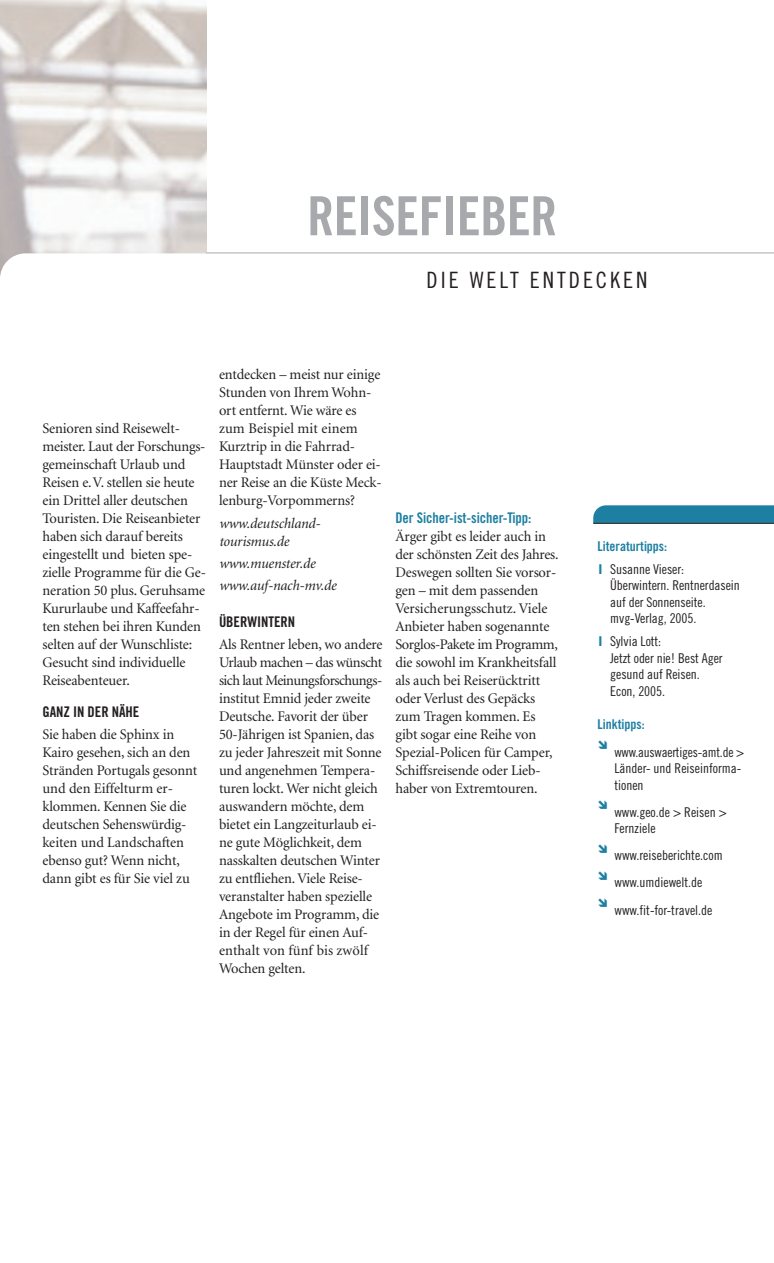
<style>
.page{position:relative;width:774px;height:1263px;background:#fff}
.page>*{position:absolute;margin:0;border:0;box-sizing:border-box;transform-origin:0 0}
.t1{font:54px "Trade Gothic Bold Cond Twenty";letter-spacing:-.01em;color:#a8a9ad}
.t2{font:22.5px "Trade Gothic Cond Eighteen";letter-spacing:.135em;color:#231f20}
.t3{font:14.7px/18px "Minion";letter-spacing:-.01em;color:#231f20}
.t4{font:italic 14.7px/18px "Minion";letter-spacing:-.01em;color:#231f20}
.t5{font:14.7px "Trade Gothic Bold Cond Twenty";letter-spacing:-.005em;color:#1d7fa1}
.t6{font:14.7px "Trade Gothic Bold Cond Twenty";letter-spacing:-.005em;color:#231f20}
.t7{font:13.5px/16.5px "Trade Gothic Cond Eighteen";letter-spacing:-.005em;color:#231f20}
.t8{font:13.5px "Trade Gothic Bold Cond Twenty";color:#1d7fa1}
.s1{color:#1d7fa1}
</style>
<div class="page">
<img style="left:0;top:0;width:206px;height:273px">
<div style="left:0;top:253px;width:294px;height:990px;background:#fff;border-radius:26px"></div>
<hr style="left:206px;top:253px;width:568px;height:1px;background:#a8a9ad">
<svg style="left:593px;top:505px;width:181px;height:18px;background:#2382a2"></svg>
<hr style="left:593px;top:523px;width:181px;height:1px;background:#231f20">
<h1 class="t1" style="left:307px;top:196px;width:252px">REISEFIEBER</h1>
<h2 class="t2" style="left:427px;top:271px;width:222px">DIE WELT ENTDECKEN</h2>
<p class="t3" style="left:43px;top:421px;width:165px">Senioren sind Reisewelt&shy;meister. Laut der Forschungs&shy;gemeinschaft Urlaub und<br>Reisen e.V. stellen sie heute ein Drittel aller deutschen<br>Touristen. Die Reiseanbieter haben sich darauf bereits eingestellt und bieten spe&shy;zielle Programme für die Ge&shy;neration 50 plus. Geruhsame<br>Kururlaube und Kaffeefahr&shy;ten stehen bei ihren Kunden selten auf der Wunschliste:<br>Gesucht sind individuelle<br>Reiseabenteuer.</p>
<p class="t6" style="left:43px;top:706px;width:98px">GANZ IN DER NÄHE</p>
<p class="t3" style="left:43px;top:727px;width:156px">Sie haben die Sphinx in<br>Kairo gesehen, sich an den<br>Stränden Portugals gesonnt und den Eiffelturm er&shy;klommen. Kennen Sie die deutschen Sehenswürdig&shy;keiten und Landschaften ebenso gut? Wenn nicht, dann gibt es für Sie viel zu</p>
<p class="t3" style="left:219px;top:367px;width:164px">entdecken – meist nur einige<br>Stunden von Ihrem Wohn&shy;ort entfernt. Wie wäre es zum Beispiel mit einem<br>Kurztrip in die Fahrrad-<br>Hauptstadt Münster oder ei&shy;ner Reise an die Küste Meck&shy;lenburg-Vorpommerns?</p>
<p class="t4" style="left:219px;top:515px;width:103px">www.deutschland&shy;tourismus.de</p>
<p class="t4" style="left:219px;top:553px;width:119px;line-height:22.2px">www.muenster.de www.auf-nach-mv.de</p>
<p class="t6" style="left:219px;top:616px;width:78px">ÜBERWINTERN</p>
<p class="t3" style="left:219px;top:637px;width:165px">Als Rentner leben, wo andere<br>Urlaub machen – das wünscht sich laut Meinungsforschungs&shy;institut Emnid jeder zweite<br>Deutsche. Favorit der über<br>50-Jährigen ist Spanien, das zu jeder Jahreszeit mit Sonne und angenehmen Tempera&shy;turen lockt. Wer nicht gleich auswandern möchte, dem bietet ein Langzeiturlaub ei&shy;ne gute Möglichkeit, dem nasskalten deutschen Winter zu entfliehen. Viele Reise&shy;veranstalter haben spezielle<br>Angebote im Programm, die in der Regel für einen Auf&shy;enthalt von fünf bis zwölf<br>Wochen gelten.</p>
<p class="t5" style="left:395px;top:513px;width:137px">Der Sicher-ist-sicher-Tipp:</p>
<p class="t3" style="left:395px;top:529px;width:165px">Ärger gibt es leider auch in der schönsten Zeit des Jahres.<br>Deswegen sollten Sie vorsor&shy;gen – mit dem passenden<br>Versicherungsschutz. Viele<br>Anbieter haben sogenannte<br>Sorglos-Pakete im Programm, die sowohl im Krankheitsfall als auch bei Reiserücktritt oder Verlust des Gepäcks zum Tragen kommen. Es gibt sogar eine Reihe von<br>Spezial-Policen für Camper,<br>Schiffsreisende oder Lieb&shy;haber von Extremtouren.</p>
<p class="t8" style="left:597px;top:541px;width:71px">Literaturtipps:</p>
<p class="t7" style="left:610px;top:562px;width:131px;text-indent:-13px"><span class="s1">I</span> Susanne Vieser:<br>Überwintern. Rentnerdasein auf der Sonnenseite. mvg-Verlag, 2005.</p>
<p class="t7" style="left:610px;top:634px;width:114px;text-indent:-13px"><span class="s1">I</span> Sylvia Lott:<br>Jetzt oder nie! Best Ager gesund auf Reisen.<br>Econ, 2005.</p>
<p class="t8" style="left:597px;top:720px;width:49px">Linktipps:</p>
<p class="t7" style="left:614px;top:744px;width:131px">www.auswaertiges-amt.de &gt;<br>Länder- und Reiseinforma&shy;tionen</p>
<p class="t7" style="left:614px;top:805px;width:114px">www.geo.de &gt; Reisen &gt;<br>Fernziele</p>
<p class="t7" style="left:614px;top:843px;width:110px;line-height:27.2px">www.reiseberichte.com www.umdiewelt.de www.fit-for-travel.de</p>
</div>
